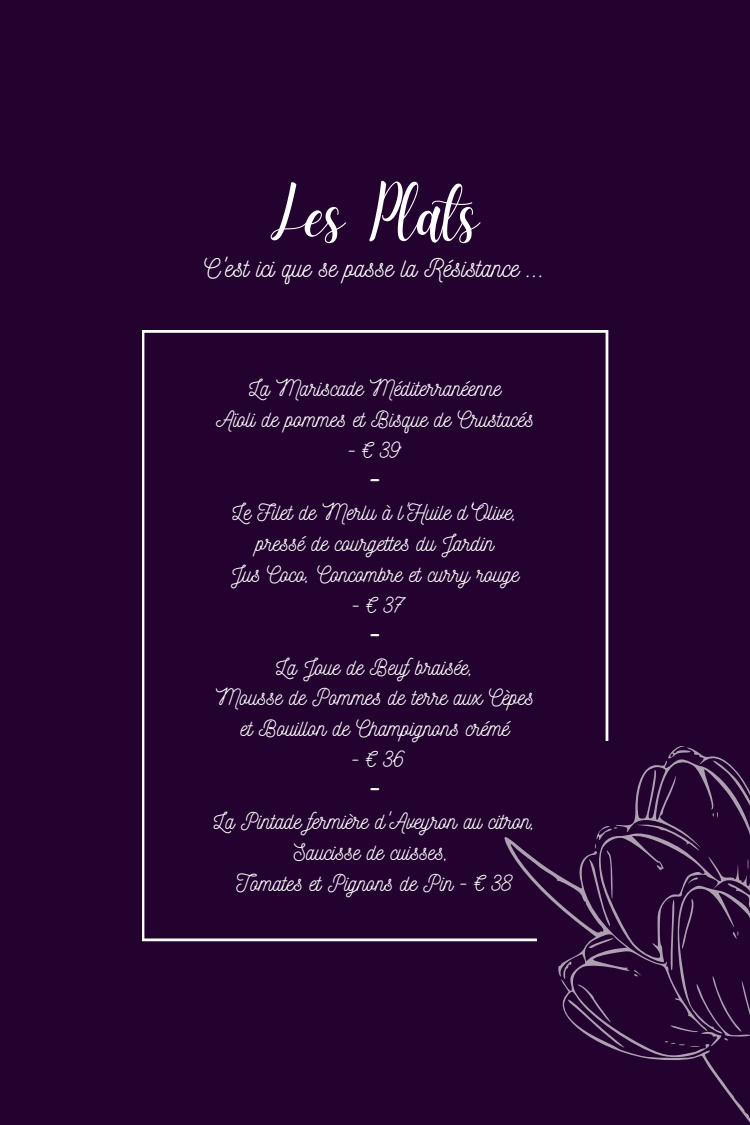
<style>
.page{position:relative;width:750px;height:1125px;background:#230230}
.page>*{position:absolute;margin:0;border:0;box-sizing:border-box;transform-origin:0 0}
.t1{font:72.5px "Daydream";color:#fff}
.t2{font:25.88px "Nickainley";color:#fff}
.t3{font:22.5px "Nickainley";color:#fff}
.t4{font:22.5px "Hertical Sans Rough";color:#fff}
</style>
<div class="page">
<svg style="left:142px;top:330px;width:466px;height:611px"></svg>
<svg style="left:537px;top:741px;width:71px;height:93px"></svg>
<svg style="left:599px;top:747px;width:151px;height:87px"></svg>
<svg style="left:712px;top:811px;width:6px;height:7px"></svg>
<svg style="left:636px;top:825px;width:65px;height:9px"></svg>
<svg style="left:504px;top:834px;width:246px;height:289px"></svg>
<svg style="left:587px;top:937px;width:28px;height:11px"></svg>
<svg style="left:748px;top:857px;width:1px;height:14px"></svg>
<svg style="left:588px;top:826px;width:30px;height:102px"></svg>
<svg style="left:687px;top:876px;width:11px;height:9px"></svg>
<svg style="left:633px;top:969px;width:9px;height:8px"></svg>
<svg style="left:562px;top:961px;width:65px;height:88px"></svg>
<svg style="left:664px;top:897px;width:86px;height:150px"></svg>
<p class="t1" style="left:271px;top:172px;width:210px">Les Plats</p>
<p class="t2" style="left:204px;top:251px;width:343px">C'est ici que se passe la Résistance ...</p>
<p class="t3" style="left:249px;top:374px;width:253px">La Mariscade Méditerranéenne</p>
<p class="t3" style="left:216px;top:405px;width:319px">Aïoli de pommes et Bisque de Crustacés</p>
<p class="t3" style="left:348px;top:435px;width:55px">-€39</p>
<p class="t4" style="left:369px;top:465px;width:13px">-</p>
<p class="t3" style="left:232px;top:497px;width:287px">Le Filet de Merlu à l'Huile d'Olive,</p>
<p class="t3" style="left:256px;top:528px;width:239px">pressé de courgettes du Jardin</p>
<p class="t3" style="left:231px;top:559px;width:289px">Jus Coco, Concombre et curry rouge</p>
<p class="t3" style="left:352px;top:590px;width:54px">-€37</p>
<p class="t4" style="left:369px;top:619px;width:13px">-</p>
<p class="t3" style="left:276px;top:652px;width:199px">La Joue de Beufbraisée,</p>
<p class="t3" style="left:216px;top:683px;width:319px">Mousse de Pommes de terre aux Cèpes</p>
<p class="t3" style="left:241px;top:714px;width:270px">et Bouillon de Champignons crémé</p>
<p class="t3" style="left:352px;top:745px;width:55px">-€36</p>
<p class="t4" style="left:369px;top:774px;width:13px">-</p>
<p class="t3" style="left:214px;top:807px;width:324px">La Pintade fermière d'Aveyron au citron,</p>
<p class="t3" style="left:294px;top:838px;width:157px">Saucisse de cuisses,</p>
<p class="t3" style="left:237px;top:869px;width:278px">Tomates et Pignons de Pin - € 38</p>
</div>
